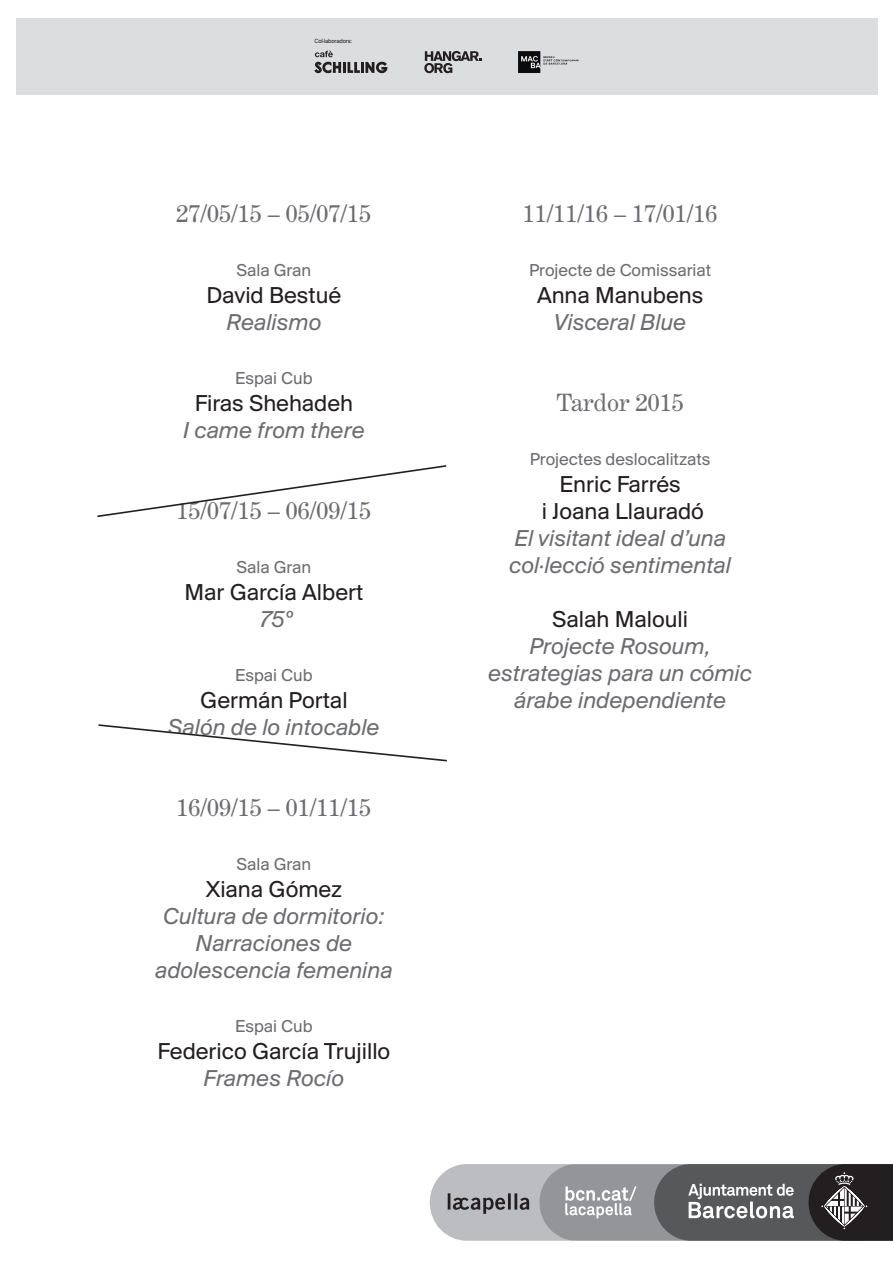
<style>
.page{position:relative;width:893px;height:1263px;background:#fff}
.page>*{position:absolute;margin:0;border:0;box-sizing:border-box;transform-origin:0 0}
.artista{font:italic 24px/27px "Suisse BP Intl";color:#6c6d70;text-align:center}
.artista-2{font:24px/27px "Suisse BP Intl";color:#231f20;text-align:center}
.numero{font:24px "Century Expanded LT Std";color:#6c6d70}
.sala{font:18px "Suisse BP Intl";color:#6c6d70}
.elementa_schedule{font:6.3px "Suisse BP Intl";letter-spacing:-.02em;color:#231f20}
</style>
<div class="page">
<div style="left:16px;top:18px;width:862px;height:76px;background:#dcdddf"></div>
<svg style="left:430px;top:1164px;width:463px;height:77px;background:#828385"></svg>
<svg style="left:97px;top:465px;width:350px;height:53px"></svg>
<svg style="left:98px;top:724px;width:349px;height:38px"></svg>
<svg style="left:314px;top:51px;width:73px;height:22px"></svg>
<svg style="left:424px;top:51px;width:58px;height:22px"></svg>
<img style="left:518px;top:51px;width:61px;height:22px">
<p class="elementa_schedule" style="left:314px;top:37px;width:39px">Col·laboradors:</p>
<p class="numero" style="left:177px;top:199px;width:196px">27/05/15 – 05/07/15</p>
<p class="sala" style="left:237px;top:259px;width:76px">Sala Gran</p>
<p class="artista-2" style="left:206px;top:281px;width:136px">David Bestué</p>
<p class="artista" style="left:226px;top:308px;width:97px">Realismo</p>
<p class="sala" style="left:235px;top:367px;width:79px">Espai Cub</p>
<p class="artista-2" style="left:195px;top:389px;width:160px">Firas Shehadeh</p>
<p class="artista" style="left:183px;top:416px;width:183px">I came from there</p>
<p class="numero" style="left:177px;top:496px;width:196px">15/07/15 – 06/09/15</p>
<p class="sala" style="left:237px;top:556px;width:76px">Sala Gran</p>
<p class="artista-2" style="left:185px;top:578px;width:180px">Mar García Albert</p>
<p class="artista" style="left:260px;top:605px;width:34px">75º</p>
<p class="sala" style="left:235px;top:664px;width:79px">Espai Cub</p>
<p class="artista-2" style="left:200px;top:686px;width:149px">Germán Portal</p>
<p class="artista" style="left:168px;top:713px;width:213px">Salón de lo intocable</p>
<p class="numero" style="left:177px;top:793px;width:196px">16/09/15 – 01/11/15</p>
<p class="sala" style="left:237px;top:853px;width:76px">Sala Gran</p>
<p class="artista-2" style="left:206px;top:875px;width:138px">Xiana Gómez</p>
<p class="artista" style="left:155px;top:902px;width:239px">Cultura de dormitorio:<br>Narraciones de adolescencia femenina</p>
<p class="sala" style="left:235px;top:1015px;width:79px">Espai Cub</p>
<p class="artista-2" style="left:157px;top:1037px;width:234px">Federico García Trujillo</p>
<p class="artista" style="left:204px;top:1064px;width:142px">Frames Rocío</p>
<p class="numero" style="left:523px;top:198px;width:196px">11/11/16 – 17/01/16</p>
<p class="sala" style="left:529px;top:259px;width:184px">Projecte de Comissariat</p>
<p class="artista-2" style="left:537px;top:281px;width:168px">Anna Manubens</p>
<p class="artista" style="left:554px;top:308px;width:134px">Visceral Blue</p>
<p class="numero" style="left:556px;top:387px;width:129px">Tardor 2015</p>
<p class="sala" style="left:530px;top:448px;width:182px">Projectes deslocalitzats</p>
<p class="artista-2" style="left:542px;top:470px;width:164px">Enric Farrés<br>i Joana Llauradó</p>
<p class="artista" style="left:509px;top:524px;width:223px;text-align:left">El visitant ideal d’una col·lecció sentimental</p>
<p class="artista-2" style="left:552px;top:605px;width:137px">Salah Malouli</p>
<p class="artista" style="left:488px;top:632px;width:265px">Projecte Rosoum, estrategias para un cómic árabe independiente</p>
</div>
